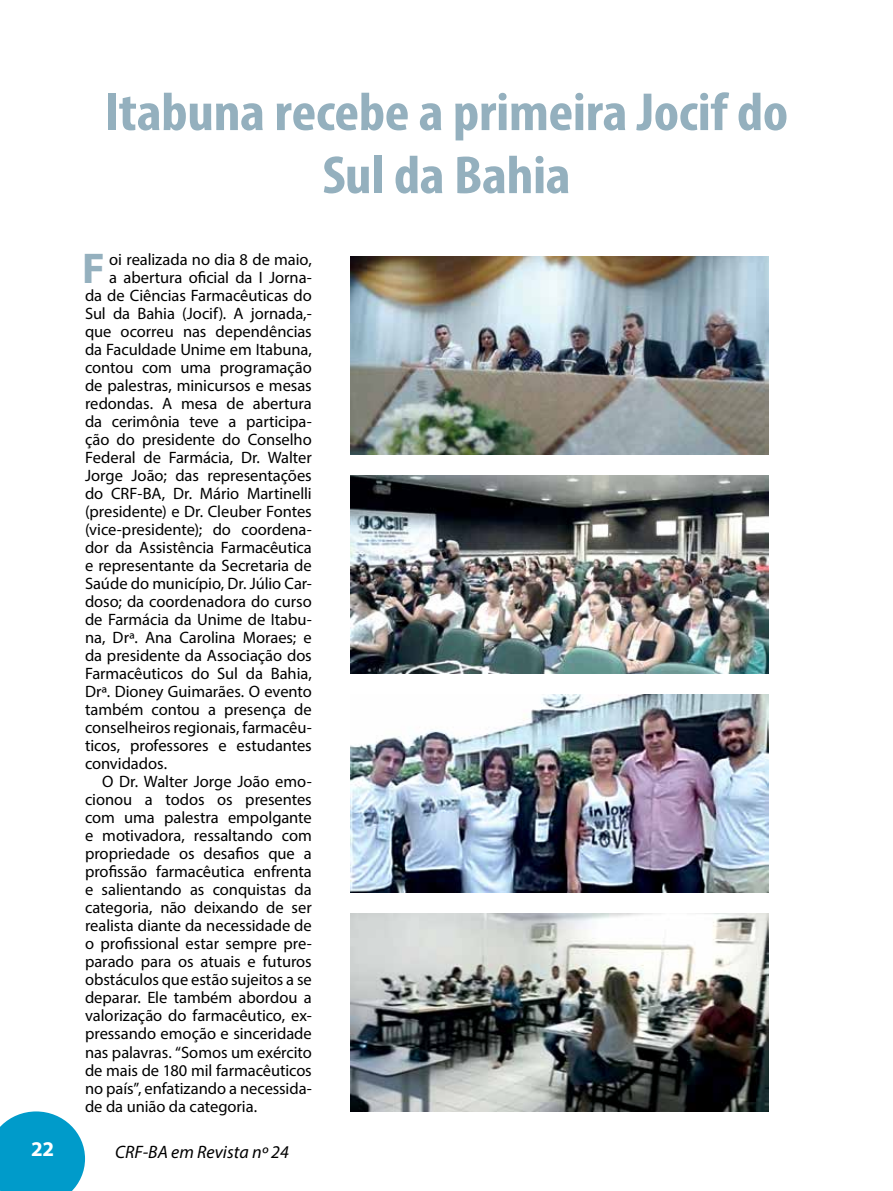
<style>
.page{position:relative;width:893px;height:1191px;background:#fff}
.page>*{position:absolute;margin:0;border:0;box-sizing:border-box;transform-origin:0 0}
.t1{font:700 condensed 54px/63px "Myriad Pro";letter-spacing:-.005em;color:#94b0be;text-align:center;scale:1.09 1}
.t2{font:700 43.2px "Myriad Pro";color:#94b0be}
.t3{font:700 21px "Myriad Pro";color:#fff}
.t4{font:italic 18px "Myriad Pro";color:#000}
.t5{font:16.5px "Myriad Pro";letter-spacing:-.005em;color:#000}
</style>
<div class="page">
<svg style="left:0;top:1111px;width:85px;height:80px;background:#1fa7d0"></svg>
<img style="left:351px;top:256px;width:418px;height:198px">
<img style="left:351px;top:475px;width:418px;height:198px">
<img style="left:351px;top:694px;width:418px;height:198px">
<img style="left:351px;top:913px;width:418px;height:198px">
<h1 class="t1" style="left:105px;top:79px;width:628px">Itabuna recebe a primeira Jocif do<br>Sul da Bahia</h1>
<h2 class="t2" style="left:82px;top:240px;width:24px">F</h2>
<p class="t5" style="left:109px;top:249px;width:204px">oi realizada no dia 8 de maio,</p>
<p class="t5" style="left:109px;top:267px;width:204px">a abertura oficial da I Jorna-</p>
<p class="t5" style="left:85px;top:285px;width:228px">da de Ciências Farmacêuticas do</p>
<p class="t5" style="left:85px;top:303px;width:228px">Sul da Bahia (Jocif). A jornada,-</p>
<p class="t5" style="left:85px;top:321px;width:228px">que ocorreu nas dependências</p>
<p class="t5" style="left:85px;top:339px;width:228px">da Faculdade Unime em Itabuna,</p>
<p class="t5" style="left:85px;top:357px;width:228px">contou com uma programação</p>
<p class="t5" style="left:85px;top:375px;width:228px">de palestras, minicursos e mesas</p>
<p class="t5" style="left:85px;top:393px;width:228px">redondas. A mesa de abertura</p>
<p class="t5" style="left:85px;top:411px;width:228px">da cerimônia teve a participa-</p>
<p class="t5" style="left:85px;top:429px;width:228px">ção do presidente do Conselho</p>
<p class="t5" style="left:85px;top:447px;width:228px">Federal de Farmácia, Dr. Walter</p>
<p class="t5" style="left:85px;top:465px;width:228px">Jorge João; das representações</p>
<p class="t5" style="left:85px;top:483px;width:228px">do CRF-BA, Dr. Mário Martinelli</p>
<p class="t5" style="left:85px;top:501px;width:228px">(presidente) e Dr. Cleuber Fontes</p>
<p class="t5" style="left:85px;top:519px;width:228px">(vice-presidente); do coordena-</p>
<p class="t5" style="left:85px;top:537px;width:228px">dor da Assistência Farmacêutica</p>
<p class="t5" style="left:85px;top:555px;width:228px">e representante da Secretaria de</p>
<p class="t5" style="left:85px;top:573px;width:228px">Saúde do município, Dr. Júlio Car-</p>
<p class="t5" style="left:85px;top:591px;width:228px">doso; da coordenadora do curso</p>
<p class="t5" style="left:85px;top:609px;width:228px">de Farmácia da Unime de Itabu-</p>
<p class="t5" style="left:85px;top:627px;width:228px">na, Drª. Ana Carolina Moraes; e</p>
<p class="t5" style="left:85px;top:645px;width:228px">da presidente da Associação dos</p>
<p class="t5" style="left:85px;top:663px;width:228px">Farmacêuticos do Sul da Bahia,</p>
<p class="t5" style="left:85px;top:681px;width:228px">Drª. Dioney Guimarães. O evento</p>
<p class="t5" style="left:85px;top:699px;width:228px">também contou a presença de</p>
<p class="t5" style="left:85px;top:717px;width:228px">conselheiros regionais, farmacêu-</p>
<p class="t5" style="left:85px;top:735px;width:228px">ticos, professores e estudantes</p>
<p class="t5" style="left:85px;top:753px;width:84px">convidados.</p>
<p class="t5" style="left:102px;top:771px;width:211px">O Dr. Walter Jorge João emo-</p>
<p class="t5" style="left:85px;top:789px;width:228px">cionou a todos os presentes</p>
<p class="t5" style="left:85px;top:807px;width:228px">com uma palestra empolgante</p>
<p class="t5" style="left:85px;top:825px;width:228px">e motivadora, ressaltando com</p>
<p class="t5" style="left:85px;top:843px;width:228px">propriedade os desafios que a</p>
<p class="t5" style="left:85px;top:861px;width:228px">profissão farmacêutica enfrenta</p>
<p class="t5" style="left:85px;top:879px;width:228px">e salientando as conquistas da</p>
<p class="t5" style="left:85px;top:897px;width:228px">categoria, não deixando de ser</p>
<p class="t5" style="left:85px;top:915px;width:228px">realista diante da necessidade de</p>
<p class="t5" style="left:85px;top:933px;width:228px">o profissional estar sempre pre-</p>
<p class="t5" style="left:85px;top:951px;width:228px">parado para os atuais e futuros</p>
<p class="t5" style="left:85px;top:969px;width:228px">obstáculos que estão sujeitos a se</p>
<p class="t5" style="left:85px;top:987px;width:228px">deparar. Ele também abordou a</p>
<p class="t5" style="left:85px;top:1005px;width:228px">valorização do farmacêutico, ex-</p>
<p class="t5" style="left:85px;top:1023px;width:228px">pressando emoção e sinceridade</p>
<p class="t5" style="left:85px;top:1041px;width:228px">nas palavras. “Somos um exército</p>
<p class="t5" style="left:85px;top:1059px;width:228px">de mais de 180 mil farmacêuticos</p>
<p class="t5" style="left:85px;top:1077px;width:228px">no país”, enfatizando a necessida-</p>
<p class="t5" style="left:85px;top:1095px;width:174px">de da união da categoria.</p>
<p class="t3" style="left:31px;top:1135px;width:25px">22</p>
<p class="t4" style="left:115px;top:1140px;width:175px">CRF-BA em Revista nº 24</p>
</div>
